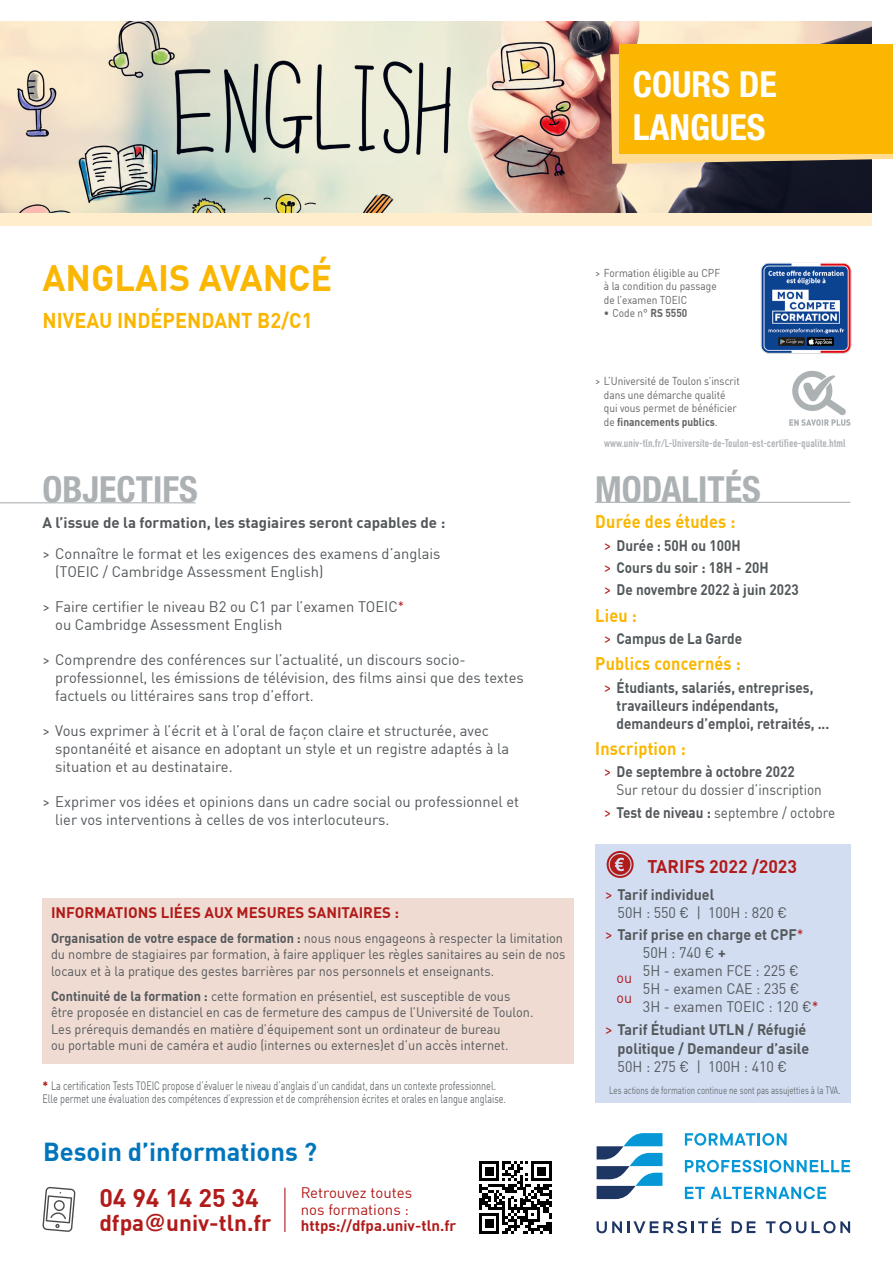
<style>
.page{position:relative;width:893px;height:1263px;background:#fff}
.page>*{position:absolute;margin:0;border:0;box-sizing:border-box;transform-origin:0 0}
.t1{font:700 condensed 36px "Helvetica Neue LT Std";color:#acb1b4}
.t2{font:700 condensed 36px/43.2px "Helvetica Neue LT Std";color:#fff}
.t3{font:700 36px "DIN Offc";color:#fab600}
.t4{font:700 25.5px "DIN Offc";color:#0075bc}
.t5{font:700 25.05px "DIN Offc";color:#b11b1a}
.t6{font:700 22.5px "DIN Offc";color:#b11b1a}
.t7{font:700 21px "DIN Offc";color:#fab600;scale:.95 1}
.t8{font:700 18px "DIN Offc";letter-spacing:.01em;color:#fab600;scale:.9 1}
.t9{font:700 18px "DIN Offc";color:#b11b1a}
.t10{font:15px/18px "DIN Offc";color:#53585b}
.t11{font:700 15px/22.2px "DIN Offc";color:#53585b;scale:.9 1}
.t12{font:15px/18px "DIN Offc";color:#53585b;scale:.95 1}
.t13{font:15px/18px "DIN Offc";color:#53585b;scale:.9 1}
.t14{font:700 15px "DIN Offc";color:#b11b1a}
.t15{font:700 15px "DIN Offc";color:#53585b}
.t16{font:700 15px/18.8px "DIN Offc";color:#53585b;text-align:right;scale:.95 1}
.t17{font:15px/16.5px "DIN Offc";color:#b11b1a}
.t18{font:15px/20.9px "DIN Offc";color:#b11b1a;scale:.95 1}
.t19{font:13.5px/16.5px "DIN Offc";color:#53585b;scale:.94 1}
.t20{font:12px/13.5px "DIN Offc";color:#656b6e;scale:.75 1}
.t21{font:11.25px/13.5px "DIN Offc";color:#646363;scale:.9 1}
.t22{font:11.25px "DIN Condensed";color:#acb1b4}
.t23{font:10.5px "DIN Offc";color:#656b6e;scale:.75 1}
.s1{font-size:13.5px;color:#b11b1a}
.s2{font-weight:700}
.s3{font-weight:700;color:#b11b1a}
.s4{font-family:"Helvetica"}
.s5{font-weight:400;font-size:16.5px;color:#b11b1a}
.s6{font-size:16.5px;color:#b11b1a}
.s7{color:#b11b1a}
</style>
<div class="page">
<img style="left:0;top:21px;width:871px;height:192px">
<svg style="left:610px;top:49px;width:283px;height:115px;background:#d8b980"></svg>
<div style="left:620px;top:44px;width:273px;height:110px;background:#fab600"></div>
<div style="left:0;top:213px;width:872px;height:12px;background:#ffedcb"></div>
<hr style="left:595px;top:502px;width:255px;height:1px;background:#acb1b4">
<hr style="left:0;top:502px;width:196px;height:1px;background:#acb1b4">
<div style="left:595px;top:840px;width:255px;height:263px;background:#d3ddf2"></div>
<svg style="left:607px;top:851px;width:27px;height:27px"></svg>
<div style="left:595px;top:514px;width:255px;height:330px;background:#fff"></div>
<svg style="left:789px;top:370px;width:61px;height:56px"></svg>
<svg style="left:42px;top:1187px;width:34px;height:45px"></svg>
<svg style="left:479px;top:1161px;width:73px;height:72px"></svg>
<hr style="left:284px;top:1188px;width:1px;height:44px;background:#b11b1a">
<svg style="left:685px;top:1133px;width:102px;height:12px"></svg>
<svg style="left:685px;top:1160px;width:165px;height:12px"></svg>
<svg style="left:685px;top:1187px;width:141px;height:12px"></svg>
<svg style="left:597px;top:1218px;width:124px;height:15px"></svg>
<svg style="left:732px;top:1221px;width:23px;height:12px"></svg>
<svg style="left:766px;top:1221px;width:40px;height:12px"></svg>
<svg style="left:812px;top:1221px;width:38px;height:12px"></svg>
<svg style="left:597px;top:1133px;width:65px;height:66px"></svg>
<img style="left:760px;top:263px;width:92px;height:91px">
<div style="left:43px;top:898px;width:531px;height:166px;background:#efdbd2"></div>
<h1 class="t2" style="left:633px;top:62px;width:146px">COURS DE<br>LANGUES</h1>
<h1 class="t3" style="left:43px;top:255px;width:291px">ANGLAIS AVANCÉ</h1>
<h3 class="t7" style="left:43px;top:307px;width:286px">NIVEAU INDÉPENDANT B2/C1</h3>
<h1 class="t1" style="left:43px;top:467px;width:157px">OBJECTIFS</h1>
<p class="t15" style="left:43px;top:513px;width:404px">A l’issue de la formation, les stagiaires seront capables de :</p>
<p class="t10" style="left:55px;top:544px;width:387px;text-indent:-13px">&gt; Connaître le format et les exigences des examens d’anglais (TOEIC / Cambridge Assessment English)</p>
<p class="t10" style="left:55px;top:598px;width:350px;text-indent:-13px">&gt; Faire certifier le niveau B2 ou C1 par l’examen TOEIC<span class="s1">* </span>ou Cambridge Assessment English</p>
<p class="t10" style="left:55px;top:651px;width:470px;text-indent:-13px">&gt; Comprendre des conférences sur l’actualité, un discours socio&shy;professionnel, les émissions de télévision, des films ainsi que des textes factuels ou littéraires sans trop d’effort.</p>
<p class="t10" style="left:55px;top:722px;width:455px;text-indent:-13px">&gt; Vous exprimer à l’écrit et à l’oral de façon claire et structurée, avec spontanéité et aisance en adoptant un style et un registre adaptés à la situation et au destinataire.</p>
<p class="t10" style="left:55px;top:793px;width:465px;text-indent:-13px">&gt; Exprimer vos idées et opinions dans un cadre social ou professionnel et lier vos interventions à celles de vos interlocuteurs.</p>
<p class="t14" style="left:51px;top:903px;width:350px">INFORMATIONS LIÉES AUX MESURES SANITAIRES :</p>
<p class="t19" style="left:51px;top:929px;width:549px"><span class="s2">Organisation de votre espace de formation :</span> nous nous engageons à respecter la limitation du nombre de stagiaires par formation, à faire appliquer les règles sanitaires au sein de nos locaux et à la pratique des gestes barrières par nos personnels et enseignants.</p>
<p class="t19" style="left:51px;top:987px;width:515px"><span class="s2">Continuité de la formation :</span> cette formation en présentiel, est susceptible de vous être proposée en distanciel en cas de fermeture des campus de l’Université de Toulon.<br>Les prérequis demandés en matière d’équipement sont un ordinateur de bureau<br>ou portable muni de caméra et audio (internes ou externes)et d’un accès internet.</p>
<p class="t20" style="left:43px;top:1078px;width:619px"><span class="s3">*</span> La certification Tests TOEIC propose d’évaluer le niveau d’anglais d’un candidat, dans un contexte professionnel.<br>Elle permet une évaluation des compétences d’expression et de compréhension écrites et orales en langue anglaise.</p>
<h2 class="t4" style="left:43px;top:1135px;width:276px">Besoin d’informations ?</h2>
<h3 class="t5" style="left:99px;top:1181px;width:161px">04 94 14 25 34</h3>
<h3 class="t6" style="left:99px;top:1208px;width:173px">dfpa<span class="s4">@</span>univ-tln.fr</h3>
<p class="t17" style="left:301px;top:1184px;width:113px">Retrouvez toutes nos formations :</p>
<p class="t14" style="left:301px;top:1216px;width:157px">https://dfpa.univ-tln.fr</p>
<p class="t21" style="left:604px;top:265px;width:131px;text-indent:-9px">&gt; Formation éligible au CPF à la condition du passage de l’examen TOEIC</p>
<p class="t21" style="left:604px;top:306px;width:94px">• Code n° <span class="s2">RS 5550</span></p>
<p class="t21" style="left:604px;top:374px;width:153px;text-indent:-9px">&gt; L’Université de Toulon s’inscrit dans une démarche qualité qui vous permet de bénéficier de <span class="s2">financements publics</span>.</p>
<p class="t22" style="left:604px;top:436px;width:243px">www.univ-tln.fr/L-Universite-de-Toulon-est-certifiee-qualite.html</p>
<h1 class="t1" style="left:595px;top:467px;width:167px">MODALITÉS</h1>
<p class="t8" style="left:595px;top:510px;width:157px">Durée des études :</p>
<p class="t11" style="left:604px;top:533px;width:218px"><span class="s5">&gt;</span> Durée : 50H ou 100H<br><span class="s5">&gt;</span> Cours du soir : 18H - 20H<br><span class="s5">&gt;</span> De novembre 2022 à juin 2023</p>
<p class="t8" style="left:595px;top:603px;width:48px">Lieu :</p>
<p class="t11" style="left:604px;top:627px;width:155px"><span class="s5">&gt;</span> Campus de La Garde</p>
<p class="t8" style="left:595px;top:652px;width:163px">Publics concernés :</p>
<p class="t11" style="left:617px;top:677px;width:238px;line-height:18px;text-indent:-13px"><span class="s5">&gt;</span> Étudiants, salariés, entreprises, travailleurs indépendants, demandeurs d’emploi, retraités, ...</p>
<p class="t8" style="left:595px;top:737px;width:102px">Inscription :</p>
<p class="t13" style="left:617px;top:763px;width:230px;text-indent:-13px"><span class="s6">&gt;</span> <span class="s2">De septembre à octobre 2022<br></span>Sur retour du dossier d’inscription</p>
<p class="t13" style="left:604px;top:803px;width:259px"><span class="s6">&gt;</span> <span class="s2">Test de niveau :</span> septembre / octobre</p>
<p class="t9" style="left:647px;top:855px;width:151px">TARIFS 2022 /2023</p>
<p class="t12" style="left:618px;top:885px;width:180px;text-indent:-13px"><span class="s6">&gt;</span> <span class="s2">Tarif individuel<br></span>50H : 550 € | 100H : 820 €</p>
<p class="t12" style="left:643px;top:925px;width:186px;text-indent:-38px"><span class="s6">&gt;</span> <span class="s2">Tarif prise en charge et CPF</span><span class="s7">*<br></span>50H : 740 € <span class="s2">+<br></span>5H - examen FCE : 225 €<br>5H - examen CAE : 235 €<br>3H - examen TOEIC : 120 €<span class="s7">*</span></p>
<p class="t16" style="left:605px;top:1020px;width:217px"><span class="s5">&gt;</span> Tarif Étudiant UTLN / Réfugié politique / Demandeur d’asile</p>
<p class="t12" style="left:618px;top:1057px;width:180px">50H : 275 € | 100H : 410 €</p>
<p class="t23" style="left:609px;top:1083px;width:310px">Les actions de formation continue ne sont pas assujetties à la TVA.</p>
<p class="t18" style="left:617px;top:966px;width:18px">ou ou</p>
</div>
